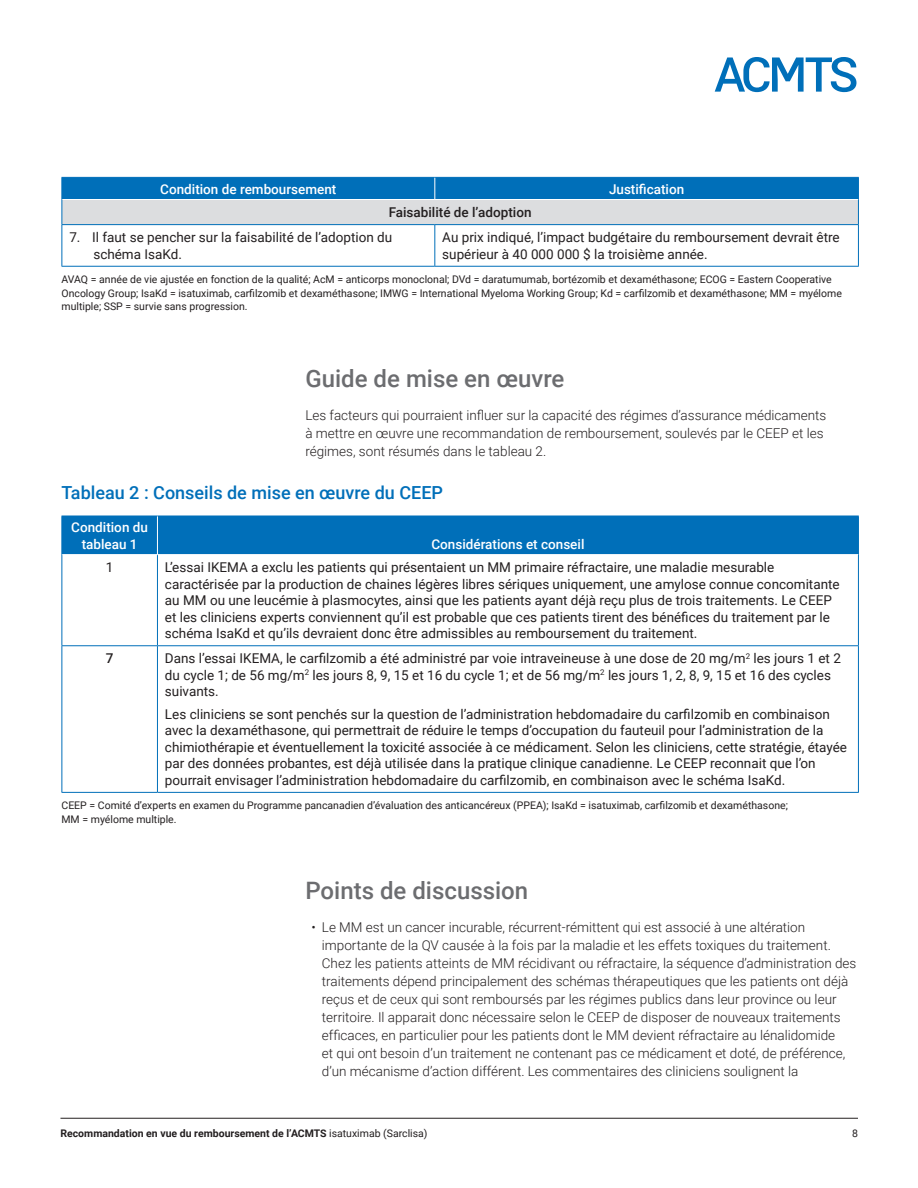
<style>
.page{position:relative;width:918px;height:1188px;background:#fff}
.page>*{position:absolute;margin:0;border:0;box-sizing:border-box;transform-origin:0 0}
.t1{font:500 24px "Roboto";color:#6c6d70}
.t2{font:500 18px "Roboto";color:#006fb9}
.t3{font:13.5px/16.5px "Roboto";color:#231f20}
.t4{font:300 13.5px/18px "Roboto";color:#231f20}
.t5{font:500 13.5px/16.5px "Roboto";color:#fff;text-align:center}
.t6{font:500 13.5px "Roboto";color:#231f20}
.t7{font:10.5px/13.5px "Roboto";color:#231f20}
.t8{font:700 10.5px "Roboto";color:#231f20}
.s1{font-weight:400}
</style>
<div class="page">
<svg style="left:715px;top:57px;width:141px;height:35px"></svg>
<hr style="left:60px;top:1118px;width:798px;height:1px;background:#231f20">
<hr style="left:62px;top:225px;width:1px;height:41px;background:#006fb9">
<hr style="left:434px;top:225px;width:1px;height:41px;background:#006fb9">
<hr style="left:858px;top:225px;width:1px;height:41px;background:#006fb9">
<hr style="left:62px;top:266px;width:373px;height:1px;background:#006fb9">
<hr style="left:435px;top:266px;width:424px;height:1px;background:#006fb9">
<svg style="left:62px;top:177px;width:797px;height:47px;background:#75aacd"></svg>
<hr style="left:62px;top:224px;width:373px;height:1px;background:#006fb9">
<hr style="left:435px;top:224px;width:424px;height:1px;background:#006fb9">
<div style="left:63px;top:517px;width:795px;height:37px;background:#006fb9"></div>
<hr style="left:62px;top:555px;width:1px;height:90px;background:#006fb9">
<hr style="left:157px;top:555px;width:1px;height:90px;background:#006fb9">
<hr style="left:858px;top:555px;width:1px;height:90px;background:#006fb9">
<hr style="left:62px;top:645px;width:95px;height:1px;background:#006fb9">
<hr style="left:62px;top:646px;width:1px;height:146px;background:#006fb9">
<hr style="left:157px;top:645px;width:702px;height:1px;background:#006fb9">
<hr style="left:157px;top:646px;width:1px;height:146px;background:#006fb9">
<hr style="left:858px;top:646px;width:1px;height:146px;background:#006fb9">
<hr style="left:62px;top:792px;width:95px;height:1px;background:#006fb9">
<hr style="left:157px;top:792px;width:702px;height:1px;background:#006fb9">
<hr style="left:62px;top:516px;width:95px;height:1px;background:#006fb9">
<hr style="left:62px;top:516px;width:1px;height:39px;background:#006fb9">
<hr style="left:62px;top:554px;width:95px;height:1px;background:#fff">
<hr style="left:157px;top:516px;width:702px;height:1px;background:#006fb9">
<hr style="left:858px;top:516px;width:1px;height:39px;background:#006fb9">
<hr style="left:157px;top:516px;width:1px;height:38px;background:#fff">
<p class="t5" style="left:160px;top:180px;width:178px">Condition de remboursement</p>
<p class="t5" style="left:609px;top:180px;width:77px">Justification</p>
<p class="t6" style="left:389px;top:203px;width:144px">Faisabilité de l’adoption</p>
<p class="t3" style="left:93px;top:229px;width:300px;text-indent:-24px">7. Il faut se pencher sur la faisabilité de l’adoption du schéma IsaKd.</p>
<p class="t3" style="left:442px;top:229px;width:399px">Au prix indiqué, l’impact budgétaire du remboursement devrait être supérieur à 40 000 000 $ la troisième année.</p>
<p class="t7" style="left:62px;top:272px;width:782px">AVAQ = année de vie ajustée en fonction de la qualité; AcM = anticorps monoclonal; DVd = daratumumab, bortézomib et dexaméthasone; ECOG = Eastern Cooperative<br>Oncology Group; IsaKd = isatuximab, carfilzomib et dexaméthasone; IMWG = International Myeloma Working Group; Kd = carfilzomib et dexaméthasone; MM = myélome multiple; SSP = survie sans progression.</p>
<h1 class="t1" style="left:305px;top:361px;width:261px">Guide de mise en œuvre</h1>
<p class="t4" style="left:305px;top:405px;width:522px">Les facteurs qui pourraient influer sur la capacité des régimes d’assurance médicaments à mettre en œuvre une recommandation de remboursement, soulevés par le CEEP et les régimes, sont résumés dans le tableau 2.</p>
<h2 class="t2" style="left:62px;top:480px;width:383px">Tableau 2 : Conseils de mise en œuvre du CEEP</h2>
<p class="t5" style="left:71px;top:519px;width:78px">Condition du tableau 1</p>
<p class="t5" style="left:431px;top:535px;width:155px">Considérations et conseil</p>
<p class="t3" style="left:106px;top:559px;width:9px">1</p>
<p class="t3" style="left:165px;top:559px;width:676px">L’essai IKEMA a exclu les patients qui présentaient un MM primaire réfractaire, une maladie mesurable caractérisée par la production de chaines légères libres sériques uniquement, une amylose connue concomitante au MM ou une leucémie à plasmocytes, ainsi que les patients ayant déjà reçu plus de trois traitements. Le CEEP et les cliniciens experts conviennent qu’il est probable que ces patients tirent des bénéfices du traitement par le schéma IsaKd et qu’ils devraient donc être admissibles au remboursement du traitement.</p>
<p class="t6" style="left:106px;top:649px;width:9px">7</p>
<p class="t3" style="left:165px;top:650px;width:677px">Dans l’essai IKEMA, le carfilzomib a été administré par voie intraveineuse à une dose de 20 mg/m<sup>2</sup> les jours 1 et 2 du cycle 1; de 56 mg/m<sup>2</sup> les jours 8, 9, 15 et 16 du cycle 1; et de 56 mg/m<sup>2</sup> les jours 1, 2, 8, 9, 15 et 16 des cycles suivants.</p>
<p class="t3" style="left:165px;top:705px;width:684px">Les cliniciens se sont penchés sur la question de l’administration hebdomadaire du carfilzomib en combinaison avec la dexaméthasone, qui permettrait de réduire le temps d’occupation du fauteuil pour l’administration de la chimiothérapie et éventuellement la toxicité associée à ce médicament. Selon les cliniciens, cette stratégie, étayée par des données probantes, est déjà utilisée dans la pratique clinique canadienne. Le CEEP reconnait que l’on pourrait envisager l’administration hebdomadaire du carfilzomib, en combinaison avec le schéma IsaKd.</p>
<p class="t7" style="left:62px;top:798px;width:728px">CEEP = Comité d’experts en examen du Programme pancanadien d’évaluation des anticancéreux (PPEA); IsaKd = isatuximab, carfilzomib et dexaméthasone;<br>MM = myélome multiple.</p>
<h1 class="t1" style="left:305px;top:874px;width:224px">Points de discussion</h1>
<p class="t4" style="left:322px;top:918px;width:536px;text-indent:-10px">• Le MM est un cancer incurable, récurrent-rémittent qui est associé à une altération importante de la QV causée à la fois par la maladie et les effets toxiques du traitement.<br>Chez les patients atteints de MM récidivant ou réfractaire, la séquence d’administration des traitements dépend principalement des schémas thérapeutiques que les patients ont déjà reçus et de ceux qui sont remboursés par les régimes publics dans leur province ou leur territoire. Il apparait donc nécessaire selon le CEEP de disposer de nouveaux traitements efficaces, en particulier pour les patients dont le MM devient réfractaire au lénalidomide<br>et qui ont besoin d’un traitement ne contenant pas ce médicament et doté, de préférence, d’un mécanisme d’action différent. Les commentaires des cliniciens soulignent la</p>
<p class="t8" style="left:60px;top:1126px;width:369px">Recommandation en vue du remboursement de l’ACMTS <span class="s1">isatuximab (Sarclisa)</span></p>
<p class="t7" style="left:852px;top:1126px;width:7px">8</p>
</div>
